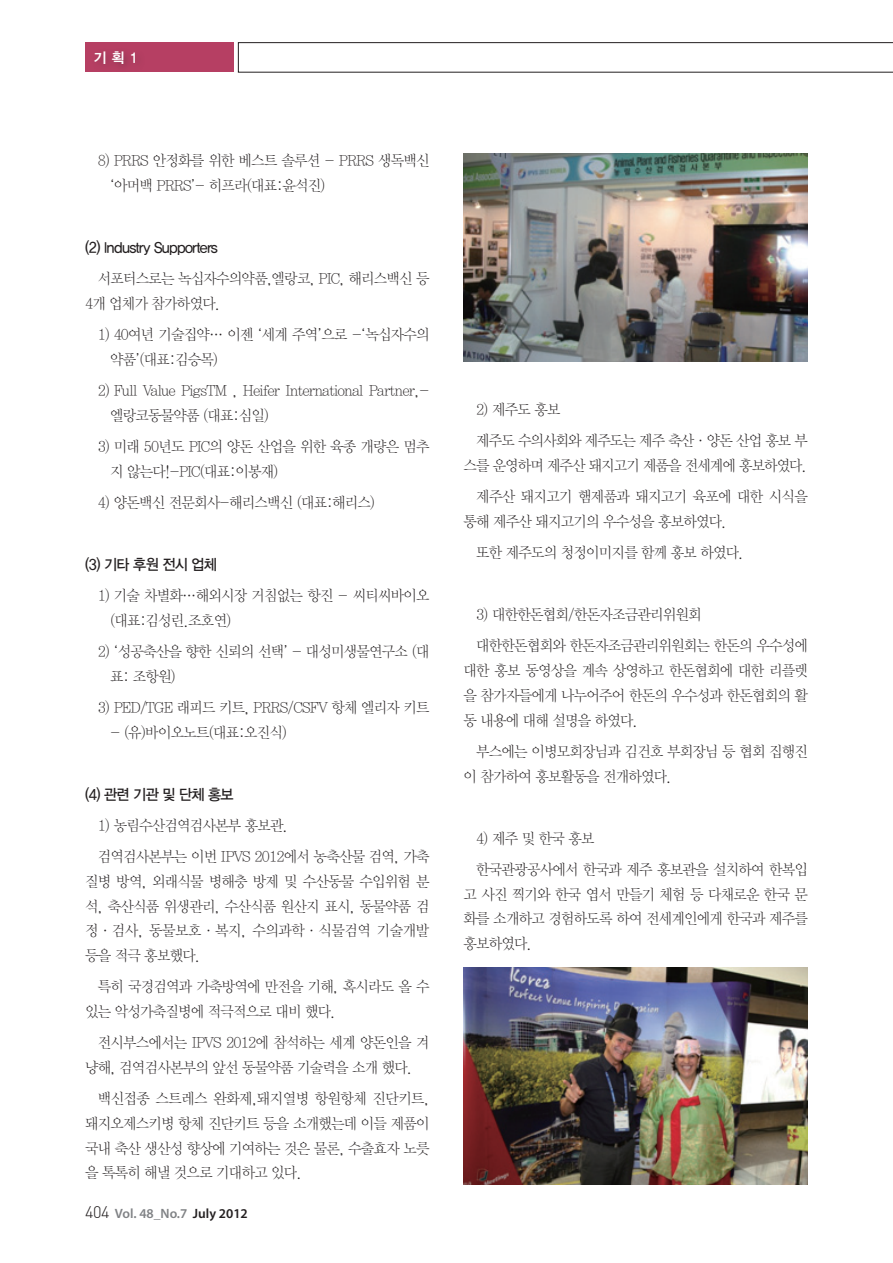
<style>
.page{position:relative;width:893px;height:1263px;background:#fff}
.page>*{position:absolute;margin:0;border:0;box-sizing:border-box;transform-origin:0 0}
.t1{font:15px/24.8px "YDIY Mj O310";letter-spacing:-.05em;color:#231f20;scale:.95 1}
.t2{font:15px "YDIYGO330";letter-spacing:-.05em;color:#231f20;scale:.95 1}
.t3{font:14.25px "YDIYGO340";color:#fff}
.t4{font:600 13.5px "Myriad Pro";color:#808285}
.s1{font-family:"Gulim"}
.s2{font-family:"Dinlig";font-weight:400;font-size:16.5px;color:#231f20}
.s3{color:#231f20}
</style>
<div class="page">
<svg style="left:238px;top:43px;width:655px;height:29px"></svg>
<div style="left:85px;top:43px;width:149px;height:29px;background:#b63f63"></div>
<div style="left:90px;top:46px;width:56px;height:29px;background:#231f20;opacity:.3"></div>
<img style="left:463px;top:153px;width:345px;height:208px">
<img style="left:463px;top:967px;width:345px;height:217px">
<p class="t3" style="left:94px;top:49px;width:46px">기 획 1</p>
<p class="t1" style="left:110px;top:149px;width:338px;text-indent:-12px">8) PRRS 안정화를 위한 베스트 솔루션 - PRRS 생독백신 <span class="s1">‘</span>아머백 PRRS<span class="s1">’</span>- 히프라(대표:윤석진)</p>
<p class="t2" style="left:85px;top:239px;width:141px">(2) Industry Supporters</p>
<p class="t1" style="left:85px;top:267px;width:364px;text-indent:13px">서포터스로는 녹십자수의약품,엘랑코, PIC, 해리스백신 등<br>4개 업체가 참가하였다.</p>
<p class="t1" style="left:110px;top:323px;width:338px;text-indent:-12px">1) 40여년 기술집약… 이젠 <span class="s1">‘</span>세계 주역<span class="s1">’</span>으로 -<span class="s1">‘</span>녹십자수의 약품<span class="s1">’</span>(대표:김승목)</p>
<p class="t1" style="left:110px;top:379px;width:338px;text-indent:-12px">2) Full Value PigsTM , Heifer International Partner,- 엘랑코동물약품 (대표:심일)</p>
<p class="t1" style="left:110px;top:435px;width:338px;text-indent:-12px">3) 미래 50년도 PIC의 양돈 산업을 위한 육종 개량은 멈추 지 않는다!-PIC(대표:이봉재)</p>
<p class="t1" style="left:98px;top:490px;width:294px">4) 양돈백신 전문회사-해리스백신 (대표:해리스)</p>
<p class="t2" style="left:85px;top:556px;width:140px">(3) 기타 후원 전시 업체</p>
<p class="t1" style="left:110px;top:584px;width:338px;text-indent:-12px">1) 기술 차별화…해외시장 거침없는 항진 - 씨티씨바이오 (대표:김성린.조호연)</p>
<p class="t1" style="left:110px;top:640px;width:338px;text-indent:-12px">2) <span class="s1">‘</span>성공축산을 향한 신뢰의 선택<span class="s1">’</span> - 대성미생물연구소 (대 표: 조항원)</p>
<p class="t1" style="left:98px;top:696px;width:351px">3) PED/TGE 래피드 키트, PRRS/CSFV 항체 엘리자 키트</p>
<p class="t1" style="left:110px;top:720px;width:188px">- (유)바이오노트(대표:오진식)</p>
<p class="t2" style="left:85px;top:786px;width:158px">(4) 관련 기관 및 단체 홍보</p>
<p class="t1" style="left:98px;top:814px;width:202px">1) 농림수산검역검사본부 홍보관.</p>
<p class="t1" style="left:85px;top:845px;width:364px;text-align:justify;text-indent:13px">검역검사본부는 이번 IPVS 2012에서 농축산물 검역, 가축 질병 방역, 외래식물 병해충 방제 및 수산동물 수입위험 분 석, 축산식품 위생관리, 수산식품 원산지 표시, 동물약품 검 정·검사, 동물보호·복지, 수의과학·식물검역 기술개발 등을 적극 홍보했다.</p>
<p class="t1" style="left:85px;top:975px;width:364px;text-indent:13px">특히 국경검역과 가축방역에 만전을 기해, 혹시라도 올 수 있는 악성가축질병에 적극적으로 대비 했다.</p>
<p class="t1" style="left:85px;top:1031px;width:364px;text-indent:13px">전시부스에서는 IPVS 2012에 참석하는 세계 양돈인을 겨 냥해, 검역검사본부의 앞선 동물약품 기술력을 소개 했다.</p>
<p class="t1" style="left:85px;top:1087px;width:364px;text-align:justify;text-indent:13px">백신접종 스트레스 완화제,돼지열병 항원항체 진단키트, 돼지오제스키병 항체 진단키트 등을 소개했는데 이들 제품이 국내 축산 생산성 향상에 기여하는 것은 물론, 수출효자 노릇 을 톡톡히 해낼 것으로 기대하고 있다.</p>
<p class="t4" style="left:85px;top:1205px;width:164px"><span class="s2">404</span> Vol. 48_No.7 <span class="s3">July 2012</span></p>
<p class="t1" style="left:476px;top:398px;width:90px">2) 제주도 홍보</p>
<p class="t1" style="left:463px;top:429px;width:364px;text-align:right">제주도 수의사회와 제주도는 제주 축산·양돈 산업 홍보 부 스를 운영하며 제주산 돼지고기 제품을 전세계에 홍보하였다.</p>
<p class="t1" style="left:463px;top:485px;width:364px;text-indent:13px">제주산 돼지고기 햄제품과 돼지고기 육포에 대한 시식을 통해 제주산 돼지고기의 우수성을 홍보하였다.</p>
<p class="t1" style="left:476px;top:541px;width:283px">또한 제주도의 청정이미지를 함께 홍보 하였다.</p>
<p class="t1" style="left:476px;top:603px;width:239px">3) 대한한돈협회/한돈자조금관리위원회</p>
<p class="t1" style="left:463px;top:634px;width:364px;text-align:justify;text-indent:13px">대한한돈협회와 한돈자조금관리위원회는 한돈의 우수성에 대한 홍보 동영상을 계속 상영하고 한돈협회에 대한 리플렛 을 참가자들에게 나누어주어 한돈의 우수성과 한돈협회의 활 동 내용에 대해 설명을 하였다.</p>
<p class="t1" style="left:463px;top:739px;width:364px;text-indent:13px">부스에는 이병모회장님과 김건호 부회장님 등 협회 집행진 이 참가하여 홍보활동을 전개하였다.</p>
<p class="t1" style="left:476px;top:827px;width:126px">4) 제주 및 한국 홍보</p>
<p class="t1" style="left:463px;top:858px;width:364px;text-align:justify;text-indent:13px">한국관광공사에서 한국과 제주 홍보관을 설치하여 한복입 고 사진 찍기와 한국 엽서 만들기 체험 등 다채로운 한국 문 화를 소개하고 경험하도록 하여 전세계인에게 한국과 제주를 홍보하였다.</p>
</div>
